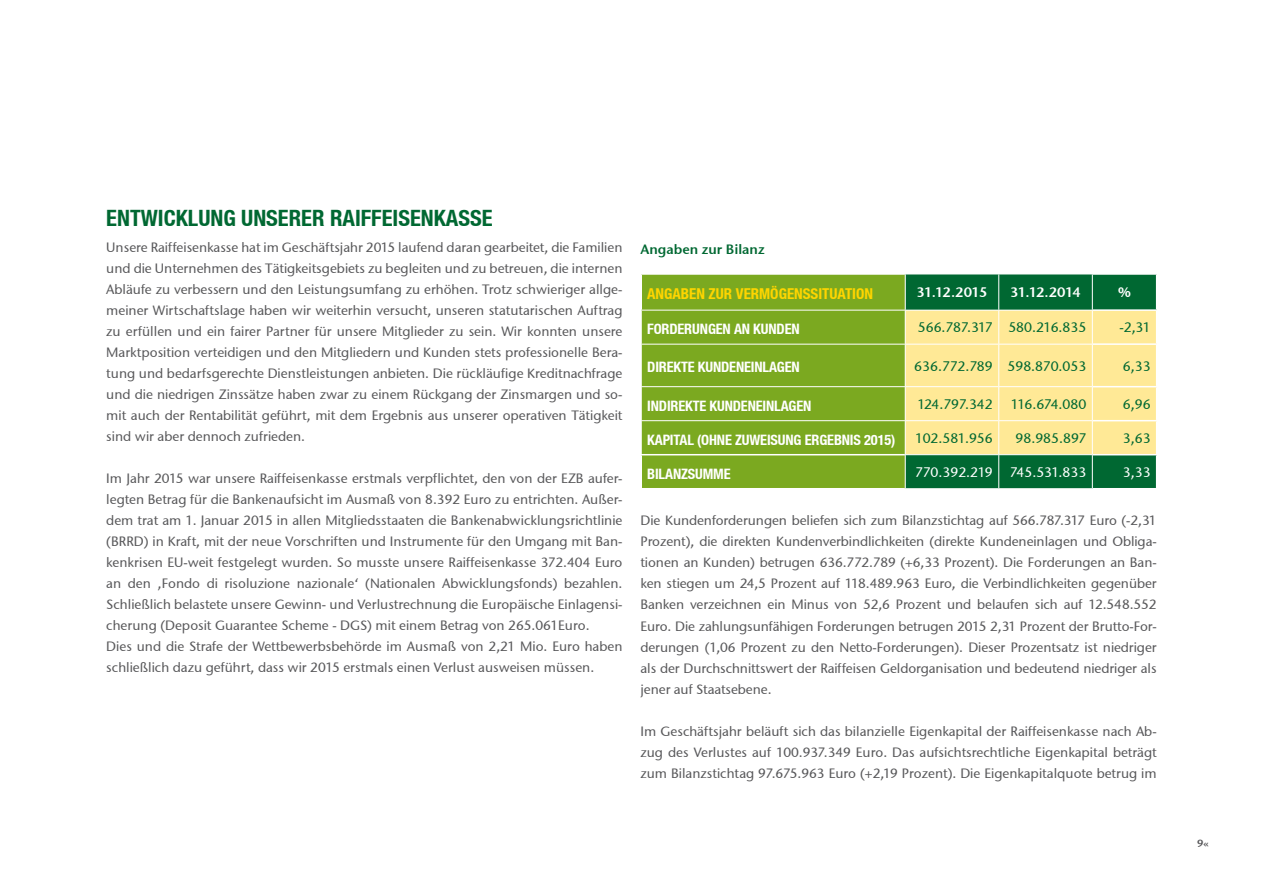
<style>
.page{position:relative;width:1263px;height:893px;background:#fff}
.page>*{position:absolute;margin:0;border:0;box-sizing:border-box;transform-origin:0 0}
.t1{font:700 condensed 22.5px "Helvetica Neue LT";color:#006832}
.t2{font:700 condensed 15px "Helvetica Neue LT";color:#ffd500}
.t3{font:700 condensed 14.4px "Helvetica Neue LT";letter-spacing:-.01em;color:#fff}
.t4{font:13.8px "Stone Sans ITCTT Medium";color:#006832}
.t5{font:13.8px "Stone Sans ITCTT Medium";color:#fff}
.t6{font:13.8px "Stone Sans Semi ITCTT";letter-spacing:-.06em;color:#fff}
.t7{font:13.8px "Stone Sans ITCTT Medium";letter-spacing:-.02em;color:#006832}
.t8{font:13.8px "Stone Sans ITCTT Medium";letter-spacing:-.045em;color:#006832}
.t9{font:13.5px/21px "Stone Sans ITCTT Medium";color:#58585a;text-align:justify}
.t10{font:13.5px "Stone Sans Semi ITCTT";color:#006832}
.t11{font:10.5px "Stone Sans Semi ITCTT";color:#58585a}
</style>
<div class="page">
<div style="left:641px;top:274px;width:264px;height:36px;background:#7ba920"></div>
<div style="left:642px;top:311px;width:263px;height:177px;background:#7ba920"></div>
<svg style="left:906px;top:275px;width:250px;height:213px;background:#acbf76"></svg>
<hr style="left:640px;top:273px;width:265px;height:2px;background:#fff">
<hr style="left:640px;top:275px;width:2px;height:35px;background:#fff">
<hr style="left:1093px;top:309px;width:64px;height:2px;background:#fff">
<hr style="left:1093px;top:343px;width:64px;height:2px;background:#fff">
<hr style="left:1093px;top:386px;width:64px;height:1px;background:#fff">
<hr style="left:1093px;top:420px;width:64px;height:1px;background:#fff">
<hr style="left:640px;top:454px;width:265px;height:1px;background:#fff">
<hr style="left:1093px;top:454px;width:64px;height:1px;background:#fff">
<hr style="left:998px;top:274px;width:1px;height:36px;background:#fff">
<hr style="left:1092px;top:274px;width:1px;height:36px;background:#fff">
<hr style="left:905px;top:310px;width:94px;height:1px;background:#fff">
<hr style="left:999px;top:310px;width:94px;height:1px;background:#fff">
<hr style="left:905px;top:344px;width:94px;height:1px;background:#fff">
<hr style="left:999px;top:344px;width:94px;height:1px;background:#fff">
<hr style="left:905px;top:386px;width:94px;height:1px;background:#fff">
<hr style="left:999px;top:386px;width:94px;height:1px;background:#fff">
<hr style="left:905px;top:420px;width:94px;height:1px;background:#fff">
<hr style="left:999px;top:420px;width:94px;height:1px;background:#fff">
<hr style="left:905px;top:454px;width:94px;height:1px;background:#fff">
<hr style="left:999px;top:454px;width:94px;height:1px;background:#fff">
<hr style="left:998px;top:455px;width:1px;height:33px;background:#fff">
<hr style="left:1092px;top:455px;width:1px;height:33px;background:#fff">
<hr style="left:998px;top:310px;width:1px;height:34px;background:#fff">
<hr style="left:1092px;top:310px;width:1px;height:34px;background:#fff">
<hr style="left:641px;top:344px;width:264px;height:1px;background:#fff">
<hr style="left:998px;top:344px;width:1px;height:42px;background:#fff">
<hr style="left:1092px;top:344px;width:1px;height:42px;background:#fff">
<hr style="left:641px;top:386px;width:264px;height:1px;background:#fff">
<hr style="left:998px;top:387px;width:1px;height:33px;background:#fff">
<hr style="left:1092px;top:387px;width:1px;height:33px;background:#fff">
<hr style="left:641px;top:420px;width:264px;height:1px;background:#fff">
<hr style="left:998px;top:421px;width:1px;height:33px;background:#fff">
<hr style="left:1092px;top:421px;width:1px;height:33px;background:#fff">
<h1 class="t1" style="left:106px;top:204px;width:388px">ENTWICKLUNG UNSERER RAIFFEISENKASSE</h1>
<p class="t9" style="left:106px;top:237px;width:518px">Unsere Raiffeisenkasse hat im Geschäftsjahr 2015 laufend daran gearbeitet, die Familien und die Unternehmen des Tätigkeitsgebiets zu begleiten und zu betreuen, die internen Abläufe zu verbessern und den Leistungsumfang zu erhöhen. Trotz schwieriger allge&shy;meiner Wirtschaftslage haben wir weiterhin versucht, unseren statutarischen Auftrag zu erfüllen und ein fairer Partner für unsere Mitglieder zu sein. Wir konnten unsere Marktposition verteidigen und den Mitgliedern und Kunden stets professionelle Bera&shy;tung und bedarfsgerechte Dienstleistungen anbieten. Die rückläufige Kreditnachfrage und die niedrigen Zinssätze haben zwar zu einem Rückgang der Zinsmargen und so&shy;mit auch der Rentabilität geführt, mit dem Ergebnis aus unserer operativen Tätigkeit sind wir aber dennoch zufrieden.</p>
<p class="t9" style="left:106px;top:468px;width:518px;text-align:left">Im Jahr 2015 war unsere Raiffeisenkasse erstmals verpflichtet, den von der EZB aufer&shy;legten Betrag für die Bankenaufsicht im Ausmaß von 8.392 Euro zu entrichten. Außer&shy;dem trat am 1. Januar 2015 in allen Mitgliedsstaaten die Bankenabwicklungsrichtlinie (BRRD) in Kraft, mit der neue Vorschriften und Instrumente für den Umgang mit Ban&shy;kenkrisen EU-weit festgelegt wurden. So musste unsere Raiffeisenkasse 372.404 Euro an den ‚Fondo di risoluzione nazionale‘ (Nationalen Abwicklungsfonds) bezahlen.<br>Schließlich belastete unsere Gewinn- und Verlustrechnung die Europäische Einlagensi&shy;cherung (Deposit Guarantee Scheme - DGS) mit einem Betrag von 265.061Euro.<br>Dies und die Strafe der Wettbewerbsbehörde im Ausmaß von 2,21 Mio. Euro haben schließlich dazu geführt, dass wir 2015 erstmals einen Verlust ausweisen müssen.</p>
<p class="t10" style="left:640px;top:241px;width:126px">Angaben zur Bilanz</p>
<p class="t2" style="left:647px;top:285px;width:227px">ANGABEN ZUR VERMÖGENSSITUATION</p>
<p class="t6" style="left:916px;top:284px;width:72px">31.12.2015</p>
<p class="t6" style="left:1010px;top:284px;width:72px">31.12.2014</p>
<p class="t6" style="left:1118px;top:284px;width:14px">%</p>
<p class="t3" style="left:647px;top:320px;width:154px">FORDERUNGEN AN KUNDEN</p>
<p class="t4" style="left:918px;top:319px;width:170px">566.787.317 580.216.835</p>
<p class="t4" style="left:1119px;top:319px;width:33px">-2,31</p>
<p class="t3" style="left:647px;top:358px;width:154px">DIREKTE KUNDENEINLAGEN</p>
<p class="t4" style="left:914px;top:357px;width:174px">636.772.789 598.870.053</p>
<p class="t4" style="left:1123px;top:357px;width:29px">6,33</p>
<p class="t3" style="left:647px;top:397px;width:166px">INDIREKTE KUNDENEINLAGEN</p>
<p class="t7" style="left:917px;top:396px;width:77px">124.797.342</p>
<p class="t8" style="left:1011px;top:396px;width:77px">116.674.080</p>
<p class="t4" style="left:1123px;top:396px;width:29px">6,96</p>
<p class="t3" style="left:647px;top:431px;width:250px">KAPITAL (OHNE ZUWEISUNG ERGEBNIS 2015)</p>
<p class="t4" style="left:915px;top:430px;width:79px">102.581.956</p>
<p class="t4" style="left:1015px;top:430px;width:72px">98.985.897</p>
<p class="t4" style="left:1123px;top:430px;width:29px">3,63</p>
<p class="t3" style="left:647px;top:465px;width:85px">BILANZSUMME</p>
<p class="t5" style="left:915px;top:464px;width:173px">770.392.219 745.531.833</p>
<p class="t5" style="left:1123px;top:464px;width:29px">3,33</p>
<p class="t9" style="left:640px;top:510px;width:518px">Die Kundenforderungen beliefen sich zum Bilanzstichtag auf 566.787.317 Euro (-2,31<br>Prozent), die direkten Kundenverbindlichkeiten (direkte Kundeneinlagen und Obliga&shy;tionen an Kunden) betrugen 636.772.789 (+6,33 Prozent). Die Forderungen an Ban&shy;ken stiegen um 24,5 Prozent auf 118.489.963 Euro, die Verbindlichkeiten gegenüber Banken verzeichnen ein Minus von 52,6 Prozent und belaufen sich auf 12.548.552<br>Euro. Die zahlungsunfähigen Forderungen betrugen 2015 2,31 Prozent der Brutto-For&shy;derungen (1,06 Prozent zu den Netto-Forderungen). Dieser Prozentsatz ist niedriger als der Durchschnittswert der Raiffeisen Geldorganisation und bedeutend niedriger als jener auf Staatsebene.</p>
<p class="t9" style="left:640px;top:720px;width:518px">Im Geschäftsjahr beläuft sich das bilanzielle Eigenkapital der Raiffeisenkasse nach Ab&shy;zug des Verlustes auf 100.937.349 Euro. Das aufsichtsrechtliche Eigenkapital beträgt zum Bilanzstichtag 97.675.963 Euro (+2,19 Prozent). Die Eigenkapitalquote betrug im</p>
<p class="t11" style="left:1197px;top:837px;width:13px">9«</p>
</div>
